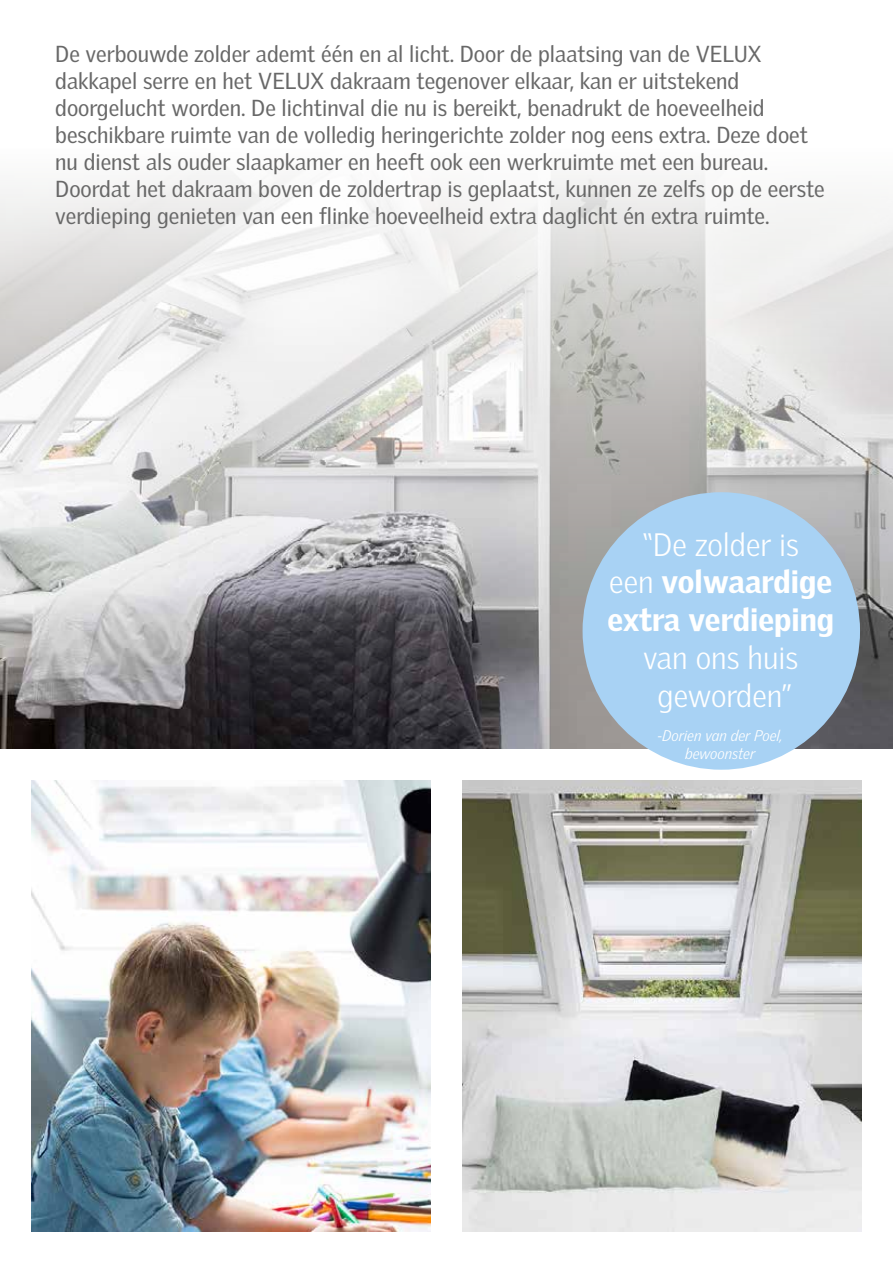
<style>
.page{position:relative;width:893px;height:1263px;background:#fff}
.page>*{position:absolute;margin:0;border:0;box-sizing:border-box;transform-origin:0 0}
.t1{font:900 31.5px/37.8px "Velux Gothic";color:#fff;text-align:center}
.t2{font:300 31.5px/37.8px "Velux Gothic";color:#fff;text-align:center}
.t3{font:22.5px/27px "Velux Gothic";color:#686868}
.t4{font:italic 300 15px/18px "Velux Gothic";color:#fff;text-align:center}
.s1{font-weight:300}
</style>
<div class="page">
<img style="left:0;top:171px;width:893px;height:577px">
<img style="left:32px;top:780px;width:399px;height:451px">
<img style="left:462px;top:780px;width:399px;height:451px">
<div style="left:583px;top:492px;width:277px;height:278px;background:#a8d2f4;border-radius:50%"></div>
<p class="t3" style="left:55px;top:40px;width:771px">De verbouwde zolder ademt één en al licht. Door de plaatsing van de VELUX dakkapel serre en het VELUX dakraam tegenover elkaar, kan er uitstekend doorgelucht worden. De lichtinval die nu is bereikt, benadrukt de hoeveelheid beschikbare ruimte van de volledig heringerichte zolder nog eens extra. Deze doet nu dienst als ouder slaapkamer en heeft ook een werkruimte met een bureau.<br>Doordat het dakraam boven de zoldertrap is geplaatst, kunnen ze zelfs op de eerste verdieping genieten van een flinke hoeveelheid extra daglicht én extra ruimte.</p>
<h1 class="t1" style="left:607px;top:525px;width:228px"><span class="s1">“De zolder is<br>een</span> volwaardige extra verdieping</h1>
<h1 class="t2" style="left:643px;top:638px;width:157px">van ons huis geworden”</h1>
<p class="t4" style="left:658px;top:726px;width:126px">-Dorien van der Poel, bewoonster</p>
</div>
